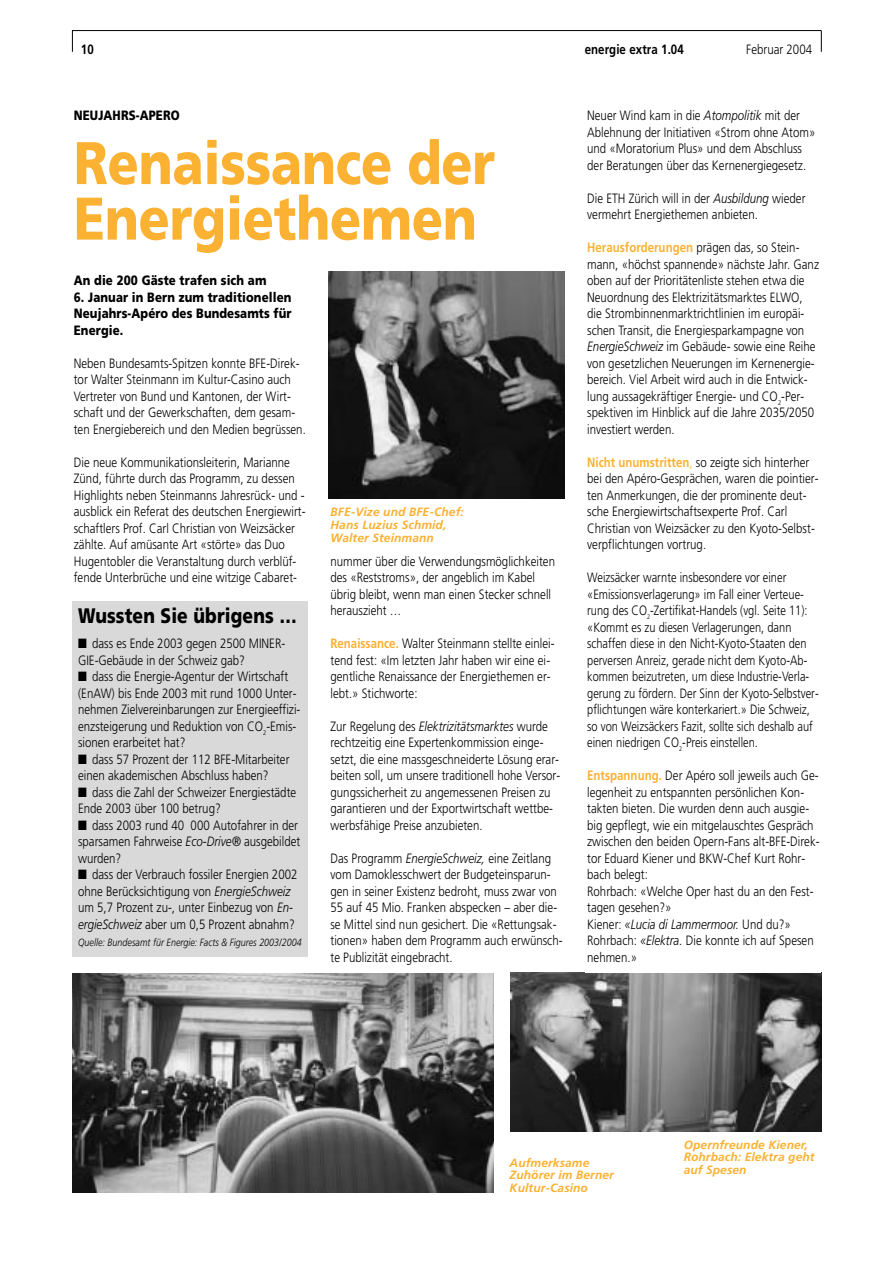
<style>
.page{position:relative;width:893px;height:1262px;background:#fff}
.page>*{position:absolute;margin:0;border:0;box-sizing:border-box;transform-origin:0 0}
.t1{font:900 60px/55.5px "Frutiger";letter-spacing:-.005em;color:#fbb131;scale:.85 1}
.t2{font:900 21px "Frutiger";letter-spacing:.005em;color:#000;scale:.83 1}
.t3{font:300 13.5px/16.5px "Frutiger";color:#000;scale:.85 1}
.t4{font:300 13.5px/16.5px "Frutiger";color:#000;scale:.82 1}
.t5{font:900 13.5px/16.5px "Frutiger";letter-spacing:.01em;color:#000;text-align:justify;scale:.85 1}
.t6{font:700 13.5px "Frutiger";letter-spacing:.01em;color:#000;scale:.85 1}
.t7{font:italic 700 12px/12.8px "Frutiger";letter-spacing:.01em;color:#fbb131}
.t8{font:italic 300 10.5px "Frutiger";letter-spacing:.005em;color:#000;scale:.85 1}
.s1{font-style:italic}
.s2{font-weight:700;color:#fbb131}
.s3{color:#fbb131}
</style>
<div class="page">
<hr style="left:72px;top:30px;width:749px;height:1px;background:#000">
<svg style="left:72px;top:31px;width:1px;height:21px"></svg>
<svg style="left:820px;top:31px;width:1px;height:21px"></svg>
<div style="left:72px;top:601px;width:236px;height:355px;background:#d9d9d9"></div>
<img style="left:510px;top:972px;width:311px;height:160px">
<img style="left:329px;top:271px;width:235px;height:227px">
<img style="left:72px;top:973px;width:421px;height:219px">
<p class="t6" style="left:81px;top:44px;width:17px">10</p>
<p class="t6" style="left:584px;top:44px;width:118px">energie extra 1.04</p>
<p class="t3" style="left:746px;top:42px;width:79px">Februar 2004</p>
<p class="t5" style="left:74px;top:108px;width:126px">NEUJAHRS-APERO</p>
<h1 class="t1" style="left:74px;top:140px;width:497px">Renaissance der<br>Energiethemen</h1>
<p class="t5" style="left:74px;top:273px;width:228px">An die 200 Gäste trafen sich am</p>
<p class="t5" style="left:74px;top:290px;width:258px">6. Januar in Bern zum traditionellen Neujahrs-Apéro des Bundesamts für Energie.</p>
<p class="t3" style="left:74px;top:356px;width:274px">Neben Bundesamts-Spitzen konnte BFE-Direk&shy;tor Walter Steinmann im Kultur-Casino auch Vertreter von Bund und Kantonen, der Wirt&shy;schaft und der Gewerkschaften, dem gesam&shy;ten Energiebereich und den Medien begrüssen.</p>
<p class="t3" style="left:74px;top:455px;width:274px">Die neue Kommunikationsleiterin, Marianne Zünd, führte durch das Programm, zu dessen Highlights neben Steinmanns Jahresrück- und - ausblick ein Referat des deutschen Energiewirt&shy;schaftlers Prof. Carl Christian von Weizsäcker zählte. Auf amüsante Art «störte» das Duo Hugentobler die Veranstaltung durch verblüf&shy;fende Unterbrüche und eine witzige Cabaret-</p>
<h2 class="t2" style="left:78px;top:607px;width:265px">Wussten Sie übrigens …</h2>
<p class="t3" style="left:78px;top:636px;width:245px">■ dass es Ende 2003 gegen 2500 MINER-<br>GIE-Gebäude in der Schweiz gab?</p>
<p class="t3" style="left:78px;top:669px;width:263px">■ dass die Energie-Agentur der Wirtschaft (EnAW) bis Ende 2003 mit rund 1000 Unter&shy;nehmen Zielvereinbarungen zur Energieeffizi&shy;enzsteigerung und Reduktion von CO<sub>2</sub>-Emis&shy;sionen erarbeitet hat?</p>
<p class="t3" style="left:78px;top:752px;width:250px">■ dass 57 Prozent der 112 BFE-Mitarbeiter einen akademischen Abschluss haben?</p>
<p class="t3" style="left:78px;top:785px;width:258px">■ dass die Zahl der Schweizer Energiestädte<br>Ende 2003 über 100 betrug?</p>
<p class="t3" style="left:78px;top:818px;width:263px">■ dass 2003 rund 40 000 Autofahrer in der sparsamen Fahrweise <span class="s1">Eco-Drive®</span> ausgebildet wurden?</p>
<p class="t3" style="left:78px;top:867px;width:260px">■ dass der Verbrauch fossiler Energien 2002 ohne Berücksichtigung von <span class="s1">EnergieSchweiz </span>um 5,7 Prozent zu-, unter Einbezug von <span class="s1">En&shy;ergieSchweiz</span> aber um 0,5 Prozent abnahm?</p>
<p class="t8" style="left:78px;top:938px;width:265px">Quelle: Bundesamt für Energie: Facts &amp; Figures 2003/2004</p>
<p class="t7" style="left:330px;top:506px;width:135px">BFE-Vize und BFE-Chef:<br>Hans Luzius Schmid,<br>Walter Steinmann</p>
<p class="t3" style="left:330px;top:554px;width:266px">nummer über die Verwendungsmöglichkeiten des «Reststroms», der angeblich im Kabel übrig bleibt, wenn man einen Stecker schnell herauszieht …</p>
<p class="t3" style="left:330px;top:636px;width:265px"><span class="s2">Renaissance.</span> Walter Steinmann stellte einlei&shy;tend fest: «Im letzten Jahr haben wir eine ei&shy;gentliche Renaissance der Energiethemen er&shy;lebt.» Stichworte:</p>
<p class="t3" style="left:330px;top:719px;width:272px">Zur Regelung des <span class="s1">Elektrizitätsmarktes</span> wurde rechtzeitig eine Expertenkommission einge&shy;setzt, die eine massgeschneiderte Lösung erar&shy;beiten soll, um unsere traditionell hohe Versor&shy;gungssicherheit zu angemessenen Preisen zu garantieren und der Exportwirtschaft wettbe&shy;werbsfähige Preise anzubieten.</p>
<p class="t3" style="left:330px;top:851px;width:274px">Das Programm <span class="s1">EnergieSchweiz,</span> eine Zeitlang vom Damoklesschwert der Budgeteinsparun&shy;gen in seiner Existenz bedroht, muss zwar von 55 auf 45 Mio. Franken abspecken – aber die&shy;se Mittel sind nun gesichert. Die «Rettungsak&shy;tionen» haben dem Programm auch erwünsch&shy;te Publizität eingebracht.</p>
<p class="t3" style="left:587px;top:108px;width:270px">Neuer Wind kam in die <span class="s1">Atompolitik</span> mit der Ablehnung der Initiativen «Strom ohne Atom» und «Moratorium Plus» und dem Abschluss der Beratungen über das Kernenergiegesetz.</p>
<p class="t3" style="left:587px;top:191px;width:258px">Die ETH Zürich will in der <span class="s1">Ausbildung</span> wieder vermehrt Energiethemen anbieten.</p>
<p class="t3" style="left:587px;top:240px;width:274px"><span class="s2">Herausforderungen</span> prägen das, so Stein&shy;mann, «höchst spannende» nächste Jahr. Ganz oben auf der Prioritätenliste stehen etwa die Neuordnung des Elektrizitätsmarktes ELWO, die Strombinnenmarktrichtlinien im europäi&shy;schen Transit, die Energiesparkampagne von <span class="s1">EnergieSchweiz</span> im Gebäude- sowie eine Reihe von gesetzlichen Neuerungen im Kernenergie&shy;bereich. Viel Arbeit wird auch in die Entwick&shy;lung aussagekräftiger Energie- und CO<sub>2</sub>-Per&shy;spektiven im Hinblick auf die Jahre 2035/2050 investiert werden.</p>
<p class="t3" style="left:587px;top:455px;width:274px"><span class="s2">Nicht unumstritten</span><span class="s3">,</span> so zeigte sich hinterher bei den Apéro-Gesprächen, waren die pointier&shy;ten Anmerkungen, die der prominente deut&shy;sche Energiewirtschaftsexperte Prof. Carl Christian von Weizsäcker zu den Kyoto-Selbst&shy;verpflichtungen vortrug.</p>
<p class="t4" style="left:587px;top:570px;width:284px">Weizsäcker warnte insbesondere vor einer «Emissionsverlagerung» im Fall einer Verteue&shy;rung des CO<sub>2</sub>-Zertifikat-Handels (vgl. Seite 11): «Kommt es zu diesen Verlagerungen, dann schaffen diese in den Nicht-Kyoto-Staaten den perversen Anreiz, gerade nicht dem Kyoto-Ab&shy;kommen beizutreten, um diese Industrie-Verla&shy;gerung zu fördern. Der Sinn der Kyoto-Selbstver&shy;pflichtungen wäre konterkariert.» Die Schweiz, so von Weizsäckers Fazit, sollte sich deshalb auf einen niedrigen CO<sub>2</sub>-Preis einstellen.</p>
<p class="t3" style="left:587px;top:768px;width:275px"><span class="s2">Entspannung.</span> Der Apéro soll jeweils auch Ge&shy;legenheit zu entspannten persönlichen Kon&shy;takten bieten. Die wurden denn auch ausgie&shy;big gepflegt, wie ein mitgelauschtes Gespräch zwischen den beiden Opern-Fans alt-BFE-Direk&shy;tor Eduard Kiener und BKW-Chef Kurt Rohr&shy;bach belegt:<br>Rohrbach: «Welche Oper hast du an den Fest&shy;tagen gesehen?»<br>Kiener: <span class="s1">«Lucia di Lammermoor.</span> Und du?» Rohrbach: <span class="s1">«Elektra.</span> Die konnte ich auf Spesen nehmen.»</p>
<p class="t7" style="left:509px;top:1156px;width:106px">Aufmerksame<br>Zuhörer im Berner<br>Kultur-Casino</p>
<p class="t7" style="left:683px;top:1139px;width:132px">Opernfreunde Kiener,<br>Rohrbach: Elektra geht auf Spesen</p>
</div>
